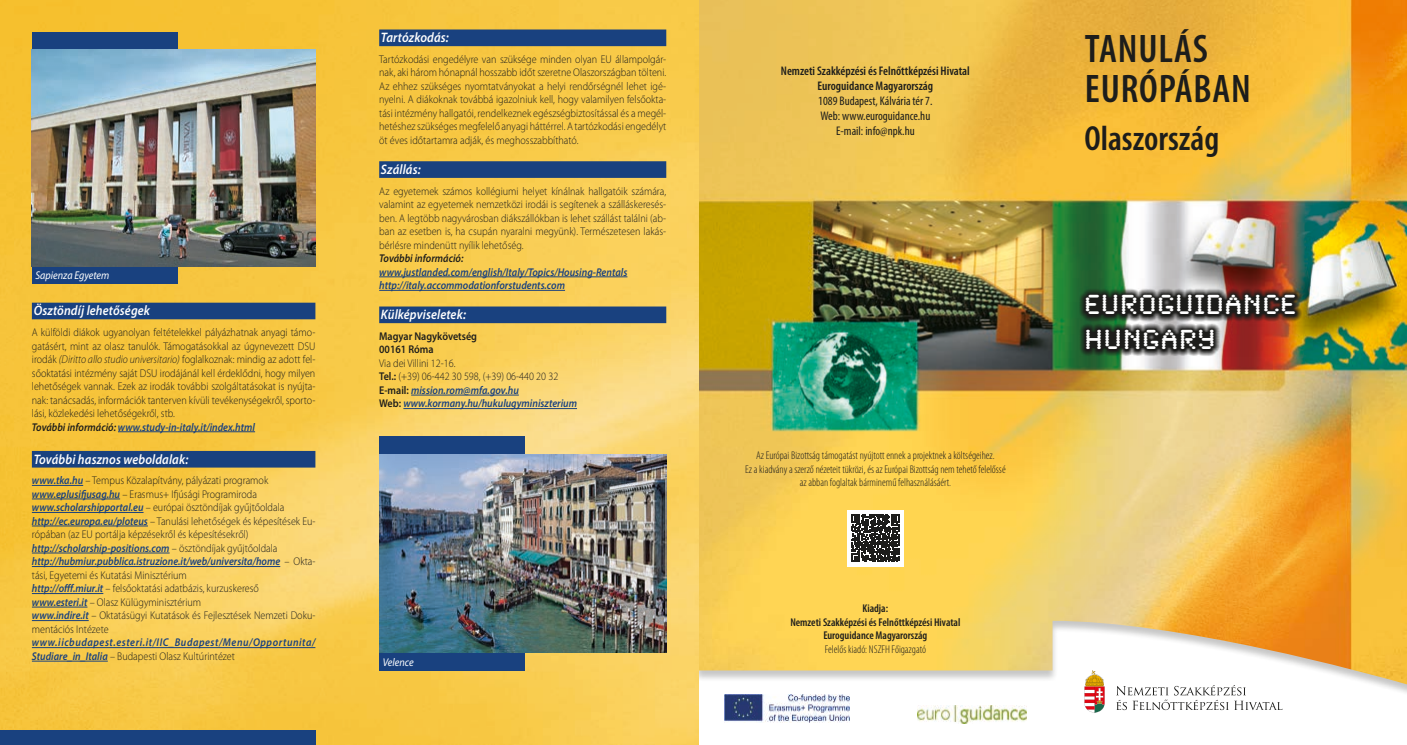
<style>
.page{position:relative;width:1407px;height:745px;background:#fff}
.page>*{position:absolute;margin:0;border:0;box-sizing:border-box;transform-origin:0 0}
.t1{font:600 condensed 40px/40px "Myriad Pro";letter-spacing:.02em;color:#1d1d1b}
.t2{font:600 condensed 35px "Myriad Pro";color:#1d1d1b}
.t3{font:28.75px/34.5px "Synchro Std";letter-spacing:.04em;color:#fff}
.t4{font:italic 600 13.75px "Myriad Pro";letter-spacing:.01em;color:#fff;scale:.9 1}
.t5{font:condensed 12.5px/15px "Myriad Pro";color:#1d1d1b;text-align:center}
.t6{font:600 condensed 12.5px/15px "Myriad Pro";color:#1d1d1b;text-align:center}
.t7{font:300 11.25px/13.5px "Myriad Pro";color:#1d1d1b;scale:.9 1}
.t8{font:italic 600 11.25px/13.5px "Myriad Pro";color:#19417f;scale:.9 1}
.t9{font:300 condensed 11.25px/13.5px "Myriad Pro";color:#1d1d1b;text-align:center}
.t10{font:italic 600 11.25px/13.5px "Myriad Pro";letter-spacing:.055em;color:#19417f;scale:.9 1}
.t11{font:600 condensed 11.25px/13.5px "Myriad Pro";color:#1d1d1b;text-align:center}
.t12{font:600 11.25px/13.5px "Myriad Pro";color:#1d1d1b;scale:.9 1}
.t13{font:italic 11.25px "Myriad Pro";color:#fff;scale:.9 1}
.t14{font:italic 600 11.25px "Myriad Pro";color:#1d1d1b;scale:.9 1}
.s1{font-style:italic}
.s2{font-weight:600;font-style:italic}
.s3{font-weight:600;font-style:italic;color:#19417f}
.s4{font-weight:300;font-style:normal;color:#1d1d1b}
.s5{font-style:normal;color:#1d1d1b}
</style>
<div class="page">
<img style="left:698px;top:0;width:709px;height:684px">
<img style="left:0;top:0;width:698px;height:744px">
<div style="left:0;top:730px;width:315px;height:14px;background:#19417f"></div>
<div style="left:32px;top:302px;width:283px;height:17px;background:#19417f"></div>
<hr style="left:118px;top:431px;width:137px;height:1px;background:#19417f">
<div style="left:32px;top:450px;width:283px;height:17px;background:#19417f"></div>
<hr style="left:32px;top:485px;width:51px;height:1px;background:#19417f">
<hr style="left:32px;top:498px;width:88px;height:1px;background:#19417f">
<hr style="left:32px;top:512px;width:112px;height:1px;background:#19417f">
<hr style="left:32px;top:525px;width:116px;height:1px;background:#19417f">
<hr style="left:32px;top:552px;width:138px;height:1px;background:#19417f">
<hr style="left:32px;top:566px;width:248px;height:1px;background:#19417f">
<hr style="left:32px;top:593px;width:71px;height:1px;background:#19417f">
<hr style="left:32px;top:606px;width:55px;height:1px;background:#19417f">
<hr style="left:32px;top:620px;width:57px;height:1px;background:#19417f">
<hr style="left:32px;top:647px;width:283px;height:1px;background:#19417f">
<hr style="left:32px;top:660px;width:76px;height:1px;background:#19417f">
<div style="left:379px;top:29px;width:287px;height:17px;background:#19417f"></div>
<div style="left:379px;top:161px;width:287px;height:17px;background:#19417f"></div>
<hr style="left:379px;top:276px;width:248px;height:1px;background:#19417f">
<hr style="left:379px;top:290px;width:186px;height:1px;background:#19417f">
<div style="left:379px;top:306px;width:287px;height:17px;background:#19417f"></div>
<hr style="left:411px;top:394px;width:108px;height:1px;background:#19417f">
<hr style="left:403px;top:408px;width:174px;height:1px;background:#19417f">
<img style="left:1079px;top:288px;width:223px;height:68px">
<div style="left:32px;top:32px;width:145px;height:251px;background:#19417f"></div>
<div style="left:379px;top:436px;width:145px;height:234px;background:#19417f"></div>
<img style="left:32px;top:50px;width:283px;height:216px">
<img style="left:379px;top:454px;width:287px;height:198px">
<div style="left:847px;top:509px;width:57px;height:57px;background:#fff"></div>
<svg style="left:851px;top:514px;width:48px;height:47px"></svg>
<svg style="left:1116px;top:685px;width:164px;height:24px"></svg>
<svg style="left:1084px;top:670px;width:20px;height:42px"></svg>
<img style="left:917px;top:705px;width:109px;height:17px">
<img style="left:724px;top:694px;width:125px;height:27px">
<p class="t13" style="left:35px;top:268px;width:84px">Sapienza Egyetem</p>
<p class="t4" style="left:34px;top:302px;width:131px">Ösztöndíj lehetőségek</p>
<p class="t7" style="left:32px;top:325px;width:316px">A külföldi diákok ugyanolyan feltételekkel pályázhatnak anyagi támo&shy;gatásért, mint az olasz tanulók. Támogatásokkal az úgynevezett DSU irodák <span class="s1">(Diritto allo studio universitario)</span> foglalkoznak: mindig az adott fel&shy;sőoktatási intézmény saját DSU irodájánál kell érdeklődni, hogy milyen lehetőségek vannak. Ezek az irodák további szolgáltatásokat is nyújta&shy;nak: tanácsadás, információk tanterven kívüli tevékenységekről, sporto&shy;lási, közlekedési lehetőségekről, stb.<br><span class="s2">További információ:</span> <span class="s3">www.study-in-italy.it/index.html</span></p>
<p class="t4" style="left:34px;top:450px;width:173px">További hasznos weboldalak:</p>
<p class="t7" style="left:32px;top:473px;width:316px"><span class="s3">www.tka.hu</span> – Tempus Közalapítvány, pályázati programok <span class="s3">www.eplusifjusag.hu</span> – Erasmus+ Ifjúsági Programiroda <span class="s3">www.scholarshipportal.eu</span> – európai ösztöndíjak gyűjtőoldala <span class="s3">http://ec.europa.eu/ploteus</span> – Tanulási lehetőségek és képesítések Eu&shy;rópában (az EU portálja képzésekről és képesítésekről) <span class="s3">http://scholarship-positions.com</span> – ösztöndíjak gyűjtőoldala <span class="s3">http://hubmiur.pubblica.istruzione.it/web/universita/home</span> – Okta&shy;tási, Egyetemi és Kutatási Minisztérium<br><span class="s3">http://offf.miur.it</span> – felsőoktatási adatbázis, kurzuskereső <span class="s3">www.esteri.it</span> – Olasz Külügyminisztérium<br><span class="s3">www.indire.it</span> – Oktatásügyi Kutatások és Fejlesztések Nemzeti Doku&shy;mentációs Intézete</p>
<p class="t10" style="left:32px;top:635px;width:317px">www.iicbudapest.esteri.it/IIC_Budapest/Menu/Opportunita/<br>Studiare_in_Italia <span class="s4">– Budapesti Olasz Kultúrintézet</span></p>
<p class="t4" style="left:381px;top:29px;width:77px">Tartózkodás:</p>
<p class="t7" style="left:379px;top:52px;width:320px;text-align:justify">Tartózkodási engedélyre van szüksége minden olyan EU állampolgár&shy;nak, aki három hónapnál hosszabb időt szeretne Olaszországban tölteni.<br>Az ehhez szükséges nyomtatványokat a helyi rendőrségnél lehet igé&shy;nyelni. A diákoknak továbbá igazolniuk kell, hogy valamilyen felsőokta&shy;tási intézmény hallgatói, rendelkeznek egészségbiztosítással és a megél&shy;hetéshez szükséges megfelelő anyagi háttérrel. A tartózkodási engedélyt öt éves időtartamra adják, és meghosszabbítható.</p>
<p class="t4" style="left:381px;top:160px;width:46px">Szállás:</p>
<p class="t7" style="left:379px;top:184px;width:320px;text-align:justify">Az egyetemek számos kollégiumi helyet kínálnak hallgatóik számára, valamint az egyetemek nemzetközi irodái is segítenek a szálláskeresés&shy;ben. A legtöbb nagyvárosban diákszállókban is lehet szállást találni (ab&shy;ban az esetben is, ha csupán nyaralni megyünk). Természetesen lakás&shy;bérlésre mindenütt nyílik lehetőség.</p>
<p class="t14" style="left:379px;top:251px;width:95px">További információ:</p>
<p class="t8" style="left:379px;top:265px;width:277px">www.justlanded.com/english/Italy/Topics/Housing-Rentals http://italy.accommodationforstudents.com</p>
<p class="t4" style="left:381px;top:306px;width:96px">Külképviseletek:</p>
<p class="t12" style="left:379px;top:329px;width:110px">Magyar Nagykövetség<br>00161 Róma</p>
<p class="t8" style="left:379px;top:356px;width:221px"><span class="s4">Via dei Villini 12-16.<br></span><span class="s5">Tel.:</span> <span class="s4">(+39) 06-442 30 598, (+39) 06-440 20 32<br></span><span class="s5">E-mail:</span> mission.rom@mfa.gov.hu<br><span class="s5">Web:</span> www.kormany.hu/hukulugyminiszterium</p>
<p class="t13" style="left:383px;top:654px;width:36px">Velence</p>
<p class="t6" style="left:781px;top:63px;width:190px">Nemzeti Szakképzési és Felnőttképzési Hivatal<br>Euroguidance Magyarország</p>
<p class="t5" style="left:818px;top:93px;width:116px">1089 Budapest, Kálvária tér 7.<br>Web: www.euroguidance.hu<br>E-mail: info@npk.hu</p>
<p class="t9" style="left:745px;top:448px;width:262px">Az Európai Bizottság támogatást nyújtott ennek a projektnek a költségeihez.<br>Ez a kiadvány a szerző nézeteit tükrözi, és az Európai Bizottság nem tehető felelőssé az abban foglaltak bárminemű felhasználásáért.</p>
<p class="t11" style="left:790px;top:601px;width:172px">Kiadja:<br>Nemzeti Szakképzési és Felnőttképzési Hivatal<br>Euroguidance Magyarország</p>
<p class="t9" style="left:825px;top:642px;width:103px">Felelős kiadó: NSZFH Főigazgató</p>
<h1 class="t1" style="left:1085px;top:29px;width:167px">TANULÁS<br>EURÓPÁBAN</h1>
<h2 class="t2" style="left:1084px;top:119px;width:136px">Olaszország</h2>
<h3 class="t3" style="left:1084px;top:285px;width:213px">EUROGUIDANCE<br>HUNGARY</h3>
</div>
